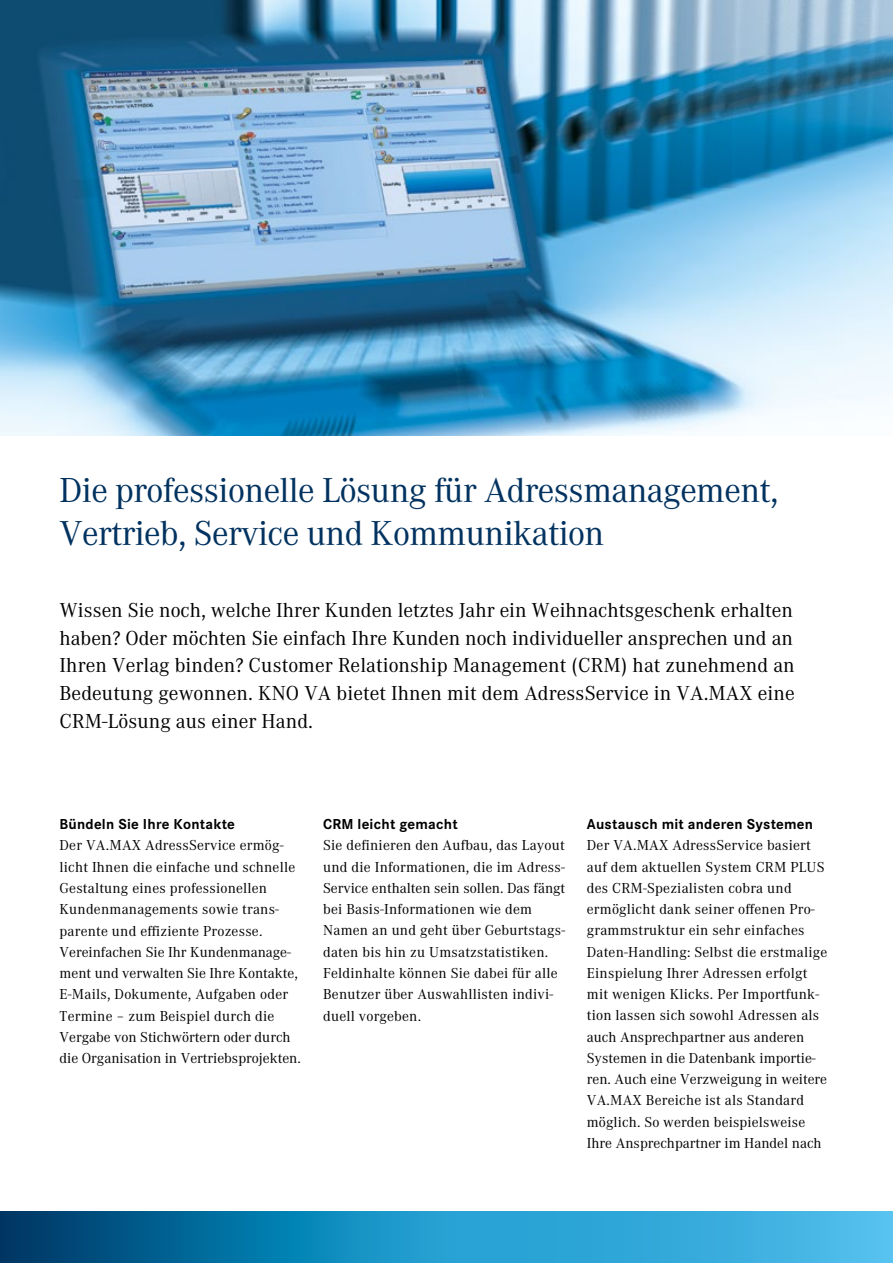
<style>
.page{position:relative;width:893px;height:1263px;background:#fff}
.page>*{position:absolute;margin:0;border:0;box-sizing:border-box;transform-origin:0 0}
.t1{font:36px/42.5px "Corporate A";letter-spacing:-.015em;color:#003260}
.t2{font:21px/27.6px "Corporate A";letter-spacing:.005em;color:#000;text-align:justify}
.t3{font:15px/21.3px "Corporate A";letter-spacing:.015em;color:#000}
.t4{font:700 15px "Corporate S";letter-spacing:.015em;color:#000}
</style>
<div class="page">
<svg style="left:0;top:1212px;width:893px;height:51px;background:#1f8dbe"></svg>
<img style="left:0;top:0;width:893px;height:435px">
<h1 class="t1" style="left:60px;top:470px;width:721px">Die professionelle Lösung für Adressmanagement,<br>Vertrieb, Service und Kommunikation</h1>
<p class="t2" style="left:60px;top:597px;width:737px">Wissen Sie noch, welche Ihrer Kunden letztes Jahr ein Weihnachtsgeschenk erhalten haben? Oder möchten Sie einfach Ihre Kunden noch individueller ansprechen und an Ihren Verlag binden? Customer Relationship Management (CRM) hat zunehmend an Bedeutung gewonnen. KNO VA bietet Ihnen mit dem AdressService in VA.MAX eine CRM-Lösung aus einer Hand.</p>
<p class="t4" style="left:60px;top:816px;width:177px">Bündeln Sie Ihre Kontakte</p>
<p class="t3" style="left:60px;top:835px;width:243px">Der VA.MAX AdressService ermög&shy;licht Ihnen die einfache und schnelle Gestaltung eines professionellen Kundenmanagements sowie trans&shy;parente und effiziente Prozesse.<br>Vereinfachen Sie Ihr Kundenmanage&shy;ment und verwalten Sie Ihre Kontakte, E-Mails, Dokumente, Aufgaben oder Termine – zum Beispiel durch die Vergabe von Stichwörtern oder durch die Organisation in Vertriebsprojekten.</p>
<p class="t4" style="left:323px;top:816px;width:136px">CRM leicht gemacht</p>
<p class="t3" style="left:323px;top:835px;width:244px">Sie definieren den Aufbau, das Layout und die Informationen, die im Adress-Service enthalten sein sollen. Das fängt bei Basis-Informationen wie dem Namen an und geht über Geburtstags&shy;daten bis hin zu Umsatzstatistiken.<br>Feldinhalte können Sie dabei für alle Benutzer über Auswahllisten indivi&shy;duell vorgeben.</p>
<p class="t4" style="left:587px;top:815px;width:228px">Austausch mit anderen Systemen</p>
<p class="t3" style="left:587px;top:835px;width:242px">Der VA.MAX AdressService basiert auf dem aktuellen System CRM PLUS des CRM-Spezialisten cobra und ermöglicht dank seiner offenen Pro&shy;grammstruktur ein sehr einfaches Daten-Handling: Selbst die erstmalige Einspielung Ihrer Adressen erfolgt mit wenigen Klicks. Per Importfunk&shy;tion lassen sich sowohl Adressen als auch Ansprechpartner aus anderen Systemen in die Datenbank importie&shy;ren. Auch eine Verzweigung in weitere VA.MAX Bereiche ist als Standard möglich. So werden beispielsweise Ihre Ansprechpartner im Handel nach</p>
</div>
